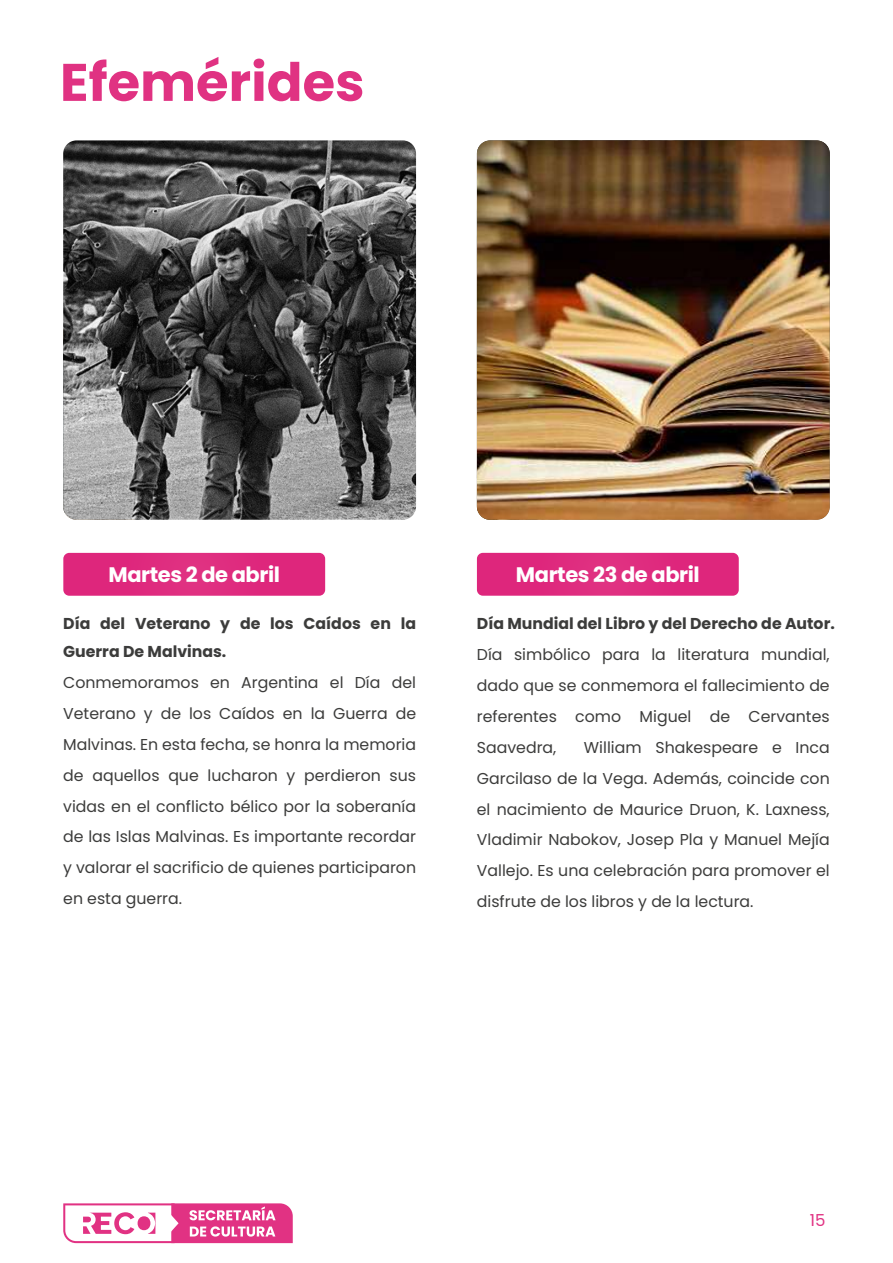
<style>
.page{position:relative;width:893px;height:1263px;background:#fff}
.page>*{position:absolute;margin:0;border:0;box-sizing:border-box;transform-origin:0 0}
.t1{font:700 52.8px "Poppins";color:#e03282}
.t2{font:700 21px "Poppins";letter-spacing:-.02em;color:#fff}
.t3{font:16.5px "Poppins";color:#e13283}
.t4{font:15.75px/30.9px "Poppins";color:#3c3c3b;text-align:justify}
.t5{font:700 15.75px/27.9px "Poppins";color:#3c3c3b}
</style>
<div class="page">
<svg style="left:63px;top:1203px;width:230px;height:40px"></svg>
<svg style="left:63px;top:553px;width:262px;height:43px;background:#de2b7f"></svg>
<img style="left:63px;top:206px;width:353px;height:314px">
<svg style="left:63px;top:140px;width:353px;height:66px;background:#565656"></svg>
<svg style="left:477px;top:553px;width:262px;height:43px;background:#de2b7e"></svg>
<img style="left:477px;top:270px;width:353px;height:250px">
<svg style="left:477px;top:140px;width:353px;height:130px;background:#553b22"></svg>
<h1 class="t1" style="left:60px;top:52px;width:306px">Efemérides</h1>
<h2 class="t2" style="left:109px;top:562px;width:173px">Martes 2 de abril</h2>
<p class="t5" style="left:63px;top:610px;width:354px">Día del Veterano y de los Caídos en la<br>Guerra De Malvinas.</p>
<p class="t4" style="left:63px;top:667px;width:354px">Conmemoramos en Argentina el Día del Veterano y de los Caídos en la Guerra de Malvinas. En esta fecha, se honra la memoria de aquellos que lucharon y perdieron sus vidas en el conflicto bélico por la soberanía de las Islas Malvinas. Es importante recordar y valorar el sacrificio de quienes participaron en esta guerra.</p>
<h2 class="t2" style="left:516px;top:562px;width:185px">Martes 23 de abril</h2>
<p class="t5" style="left:477px;top:610px;width:359px">Día Mundial del Libro y del Derecho de Autor.</p>
<p class="t4" style="left:477px;top:639px;width:354px">Día simbólico para la literatura mundial, dado que se conmemora el fallecimiento de referentes como Miguel de Cervantes Saavedra,</p>
<p class="t4" style="left:477px;top:732px;width:354px;text-indent:107px">William Shakespeare e Inca Garcilaso de la Vega. Además, coincide con el nacimiento de Maurice Druon, K. Laxness, Vladimir Nabokov, Josep Pla y Manuel Mejía Vallejo. Es una celebración para promover el disfrute de los libros y de la lectura.</p>
<p class="t3" style="left:810px;top:1211px;width:17px">15</p>
</div>
